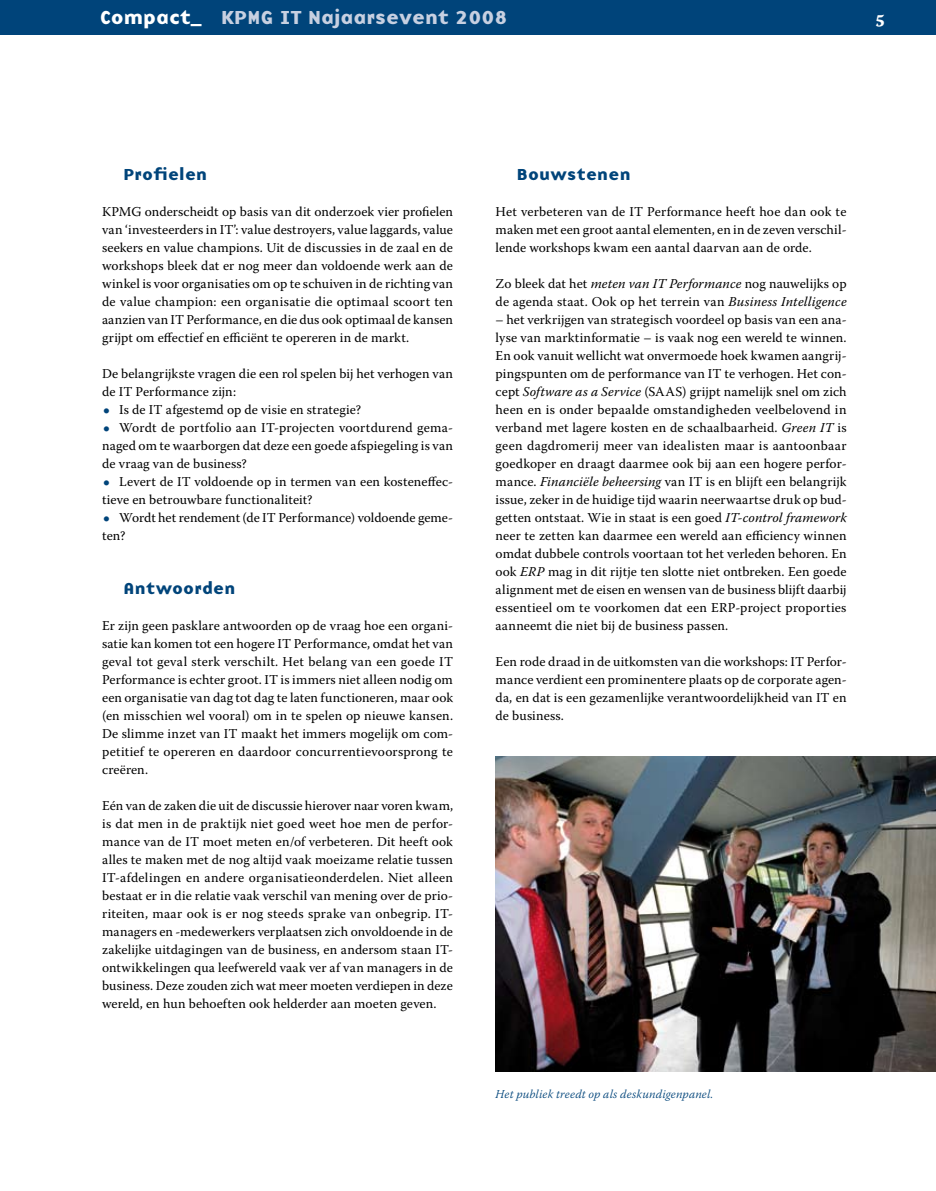
<style>
.page{position:relative;width:936px;height:1191px;background:#fff}
.page>*{position:absolute;margin:0;border:0;box-sizing:border-box;transform-origin:0 0}
.t1{font:19.5px "Base Nine B";color:#c7d0e1}
.t2{font:19.5px "Warnock Pro Bold Capt";color:#fff}
.t3{font:16.5px "Base Nine B";letter-spacing:.01em;color:#00447a}
.t4{font:13.5px/18px "Warnock Pro";letter-spacing:.005em;color:#000;text-align:justify}
.t5{font:italic 300 12px "Warnock Pro";letter-spacing:.015em;color:#00447a}
.s1{color:#fff}
.s2{font-family:"The Sans Caps";font-size:21px;color:#00447a}
.s3{font-style:italic}
</style>
<div class="page">
<div style="left:0;top:0;width:935px;height:34px;background:#00447a"></div>
<img style="left:495px;top:756px;width:440px;height:315px">
<h1 class="t1" style="left:100px;top:2px;width:409px"><span class="s1">Compact_</span> KPMG IT Najaarsevent 2008</h1>
<h1 class="t2" style="left:875px;top:6px;width:11px">5</h1>
<p class="t3" style="left:123px;top:161px;width:85px">Profielen</p>
<p class="t4" style="left:102px;top:202px;width:352px">KPMG onderscheidt op basis van dit onderzoek vier profielen van ‘investeerders in IT’: value destroyers, value laggards, value seekers en value champions. Uit de discussies in de zaal en de workshops bleek dat er nog meer dan voldoende werk aan de winkel is voor organisaties om op te schuiven in de richting van de value champion: een organisatie die optimaal scoort ten aanzien van IT Performance, en die dus ook optimaal de kansen grijpt om effectief en efficiënt te opereren in de markt.</p>
<p class="t4" style="left:102px;top:364px;width:352px">De belangrijkste vragen die een rol spelen bij het verhogen van de IT Performance zijn:</p>
<p class="t4" style="left:102px;top:400px;width:260px"><span class="s2">•</span> Is de IT afgestemd op de visie en strategie?</p>
<p class="t4" style="left:102px;top:418px;width:352px"><span class="s2">•</span> Wordt de portfolio aan IT-projecten voortdurend gema&shy;naged om te waarborgen dat deze een goede afspiegeling is van de vraag van de business?</p>
<p class="t4" style="left:102px;top:472px;width:352px"><span class="s2">•</span> Levert de IT voldoende op in termen van een kosteneffec&shy;tieve en betrouwbare functionaliteit?</p>
<p class="t4" style="left:102px;top:508px;width:352px"><span class="s2">•</span> Wordt het rendement (de IT Performance) voldoende geme&shy;ten?</p>
<p class="t3" style="left:123px;top:575px;width:114px">Antwoorden</p>
<p class="t4" style="left:102px;top:616px;width:352px">Er zijn geen pasklare antwoorden op de vraag hoe een organi&shy;satie kan komen tot een hogere IT Performance, omdat het van geval tot geval sterk verschilt. Het belang van een goede IT Performance is echter groot. IT is immers niet alleen nodig om een organisatie van dag tot dag te laten functioneren, maar ook (en misschien wel vooral) om in te spelen op nieuwe kansen.<br>De slimme inzet van IT maakt het immers mogelijk om com&shy;petitief te opereren en daardoor concurrentievoorsprong te creëren.</p>
<p class="t4" style="left:102px;top:796px;width:352px">Eén van de zaken die uit de discussie hierover naar voren kwam, is dat men in de praktijk niet goed weet hoe men de perfor&shy;mance van de IT moet meten en/of verbeteren. Dit heeft ook alles te maken met de nog altijd vaak moeizame relatie tussen IT-afdelingen en andere organisatieonderdelen. Niet alleen bestaat er in die relatie vaak verschil van mening over de prio&shy;riteiten, maar ook is er nog steeds sprake van onbegrip. IT&shy;managers en -medewerkers verplaatsen zich onvoldoende in de zakelijke uitdagingen van de business, en andersom staan IT&shy;ontwikkelingen qua leefwereld vaak ver af van managers in de business. Deze zouden zich wat meer moeten verdiepen in deze wereld, en hun behoeften ook helderder aan moeten geven.</p>
<p class="t3" style="left:517px;top:161px;width:115px">Bouwstenen</p>
<p class="t4" style="left:495px;top:202px;width:352px">Het verbeteren van de IT Performance heeft hoe dan ook te maken met een groot aantal elementen, en in de zeven verschil&shy;lende workshops kwam een aantal daarvan aan de orde.</p>
<p class="t4" style="left:495px;top:274px;width:352px">Zo bleek dat het <span class="s3">meten van IT Performance</span> nog nauwelijks op de agenda staat. Ook op het terrein van <span class="s3">Business Intelligence</span></p>
<p class="t4" style="left:495px;top:310px;width:352px">– het verkrijgen van strategisch voordeel op basis van een ana&shy;lyse van marktinformatie – is vaak nog een wereld te winnen.<br>En ook vanuit wellicht wat onvermoede hoek kwamen aangrij&shy;pingspunten om de performance van IT te verhogen. Het con&shy;cept <span class="s3">Software as a Service</span> (SAAS) grijpt namelijk snel om zich heen en is onder bepaalde omstandigheden veelbelovend in verband met lagere kosten en de schaalbaarheid. <span class="s3">Green IT</span> is geen dagdromerij meer van idealisten maar is aantoonbaar goedkoper en draagt daarmee ook bij aan een hogere perfor&shy;mance. <span class="s3">Financiële beheersing</span> van IT is en blijft een belangrijk issue, zeker in de huidige tijd waarin neerwaartse druk op bud&shy;getten ontstaat. Wie in staat is een goed <span class="s3">IT-control framework </span>neer te zetten kan daarmee een wereld aan efficiency winnen omdat dubbele controls voortaan tot het verleden behoren. En ook <span class="s3">ERP</span> mag in dit rijtje ten slotte niet ontbreken. Een goede alignment met de eisen en wensen van de business blijft daarbij essentieel om te voorkomen dat een ERP-project proporties aanneemt die niet bij de business passen.</p>
<p class="t4" style="left:495px;top:652px;width:352px">Een rode draad in de uitkomsten van die workshops: IT Perfor&shy;mance verdient een prominentere plaats op de corporate agen&shy;da, en dat is een gezamenlijke verantwoordelijkheid van IT en de business.</p>
<p class="t5" style="left:495px;top:1087px;width:219px">Het publiek treedt op als deskundigenpanel.</p>
</div>
